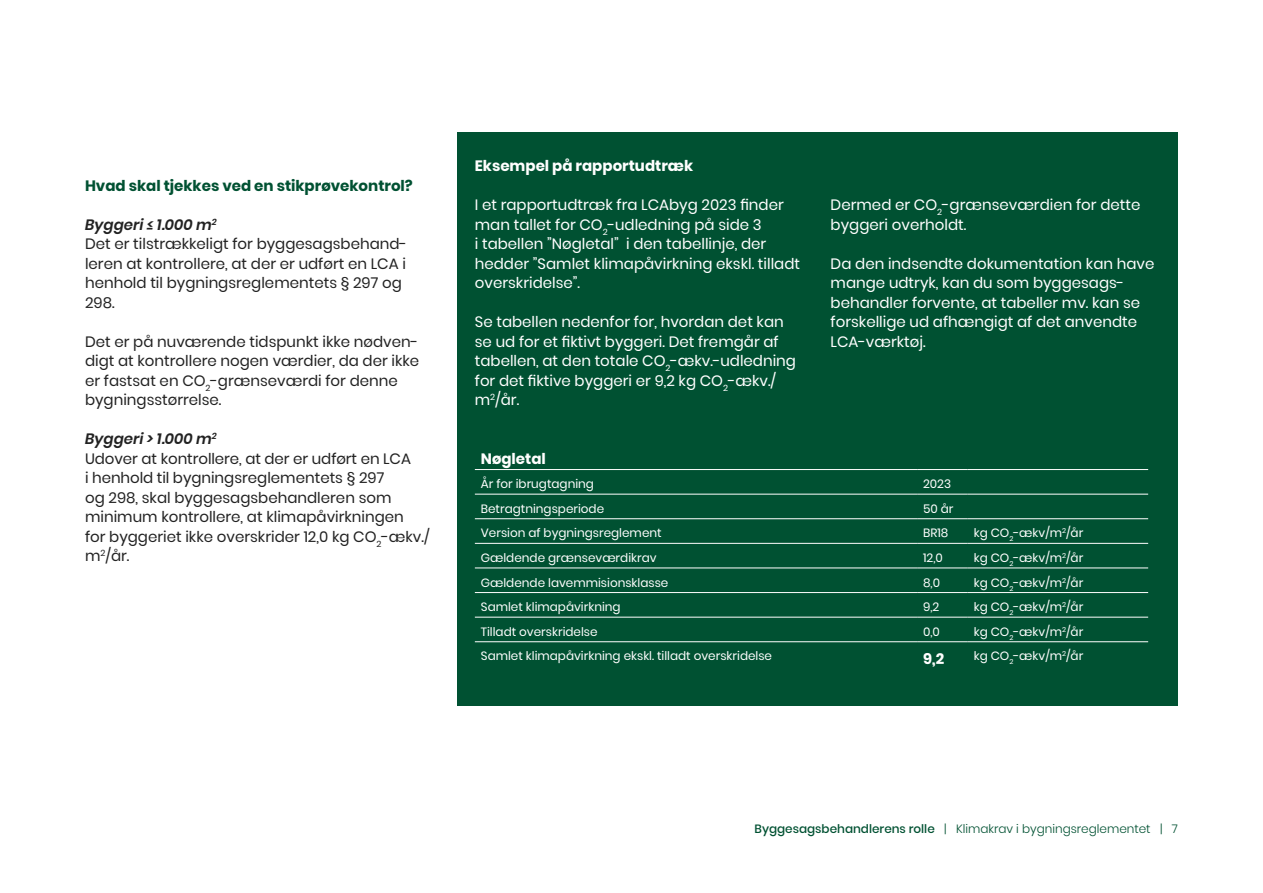
<style>
.page{position:relative;width:1263px;height:893px;background:#fff}
.page>*{position:absolute;margin:0;border:0;box-sizing:border-box;transform-origin:0 0}
.t1{font:15px/19.5px "Poppins";color:#fff}
.t2{font:15px/19.5px "Poppins";color:#222}
.t3{font:700 15px "Poppins";color:#005132}
.t4{font:700 15px "Poppins";color:#fff}
.t5{font:12px "Poppins";color:#fff}
.t6{font:300 12px "Poppins";color:#005132}
.s1{font-weight:600;font-style:italic}
.s2{font-weight:500}
</style>
<div class="page">
<div style="left:458px;top:132px;width:720px;height:574px;background:#005132"></div>
<hr style="left:475px;top:469px;width:442px;height:1px;background:#fff">
<hr style="left:917px;top:469px;width:51px;height:1px;background:#fff">
<hr style="left:968px;top:469px;width:180px;height:1px;background:#fff">
<hr style="left:475px;top:494px;width:442px;height:1px;background:#fff">
<hr style="left:917px;top:494px;width:51px;height:1px;background:#fff">
<hr style="left:968px;top:494px;width:180px;height:1px;background:#fff">
<hr style="left:475px;top:518px;width:442px;height:1px;background:#fff">
<hr style="left:917px;top:518px;width:51px;height:1px;background:#fff">
<hr style="left:968px;top:518px;width:180px;height:1px;background:#fff">
<hr style="left:475px;top:543px;width:442px;height:1px;background:#fff">
<hr style="left:917px;top:543px;width:51px;height:1px;background:#fff">
<hr style="left:968px;top:543px;width:180px;height:1px;background:#fff">
<hr style="left:475px;top:568px;width:442px;height:1px;background:#fff">
<hr style="left:917px;top:568px;width:51px;height:1px;background:#fff">
<hr style="left:968px;top:568px;width:180px;height:1px;background:#fff">
<hr style="left:475px;top:592px;width:442px;height:1px;background:#fff">
<hr style="left:917px;top:592px;width:51px;height:1px;background:#fff">
<hr style="left:968px;top:592px;width:180px;height:1px;background:#fff">
<hr style="left:475px;top:617px;width:442px;height:1px;background:#fff">
<hr style="left:917px;top:617px;width:51px;height:1px;background:#fff">
<hr style="left:968px;top:617px;width:180px;height:1px;background:#fff">
<hr style="left:475px;top:641px;width:442px;height:1px;background:#fff">
<hr style="left:917px;top:641px;width:51px;height:1px;background:#fff">
<hr style="left:968px;top:641px;width:180px;height:1px;background:#fff">
<p class="t3" style="left:85px;top:177px;width:329px">Hvad skal tjekkes ved en stikprøvekontrol?</p>
<p class="t2" style="left:85px;top:215px;width:324px"><span class="s1">Byggeri ≤ 1.000 m</span><sup>2<br></sup>Det er tilstrækkeligt for byggesagsbehand&shy;leren at kontrollere, at der er udført en LCA i henhold til bygningsreglementets § 297 og<br>298.</p>
<p class="t2" style="left:85px;top:332px;width:336px">Det er på nuværende tidspunkt ikke nødven&shy;digt at kontrollere nogen værdier, da der ikke er fastsat en CO<sub>2</sub>-grænseværdi for denne bygningsstørrelse.</p>
<p class="t2" style="left:85px;top:429px;width:346px"><span class="s1">Byggeri &gt; 1.000 m</span><sup>2<br></sup>Udover at kontrollere, at der er udført en LCA<br>i henhold til bygningsreglementets § 297<br>og 298, skal byggesagsbehandleren som minimum kontrollere, at klimapåvirkningen<br>for byggeriet ikke overskrider 12,0 kg CO<sub>2</sub>-ækv./ m<sup>2</sup>/år.</p>
<p class="t4" style="left:475px;top:157px;width:220px">Eksempel på rapportudtræk</p>
<p class="t1" style="left:475px;top:195px;width:327px">I et rapportudtræk fra LCAbyg 2023 finder man tallet for CO<sub>2</sub>-udledning på side 3<br>i tabellen ”Nøgletal” i den tabellinje, der hedder ”Samlet klimapåvirkning ekskl. tilladt overskridelse”.</p>
<p class="t1" style="left:475px;top:312px;width:323px">Se tabellen nedenfor for, hvordan det kan se ud for et fiktivt byggeri. Det fremgår af tabellen, at den totale CO<sub>2</sub>-ækv.-udledning for det fiktive byggeri er 9,2 kg CO<sub>2</sub>-ækv./ m<sup>2</sup>/år.</p>
<p class="t1" style="left:831px;top:195px;width:311px">Dermed er CO<sub>2</sub>-grænseværdien for dette byggeri overholdt.</p>
<p class="t1" style="left:831px;top:254px;width:325px">Da den indsendte dokumentation kan have mange udtryk, kan du som byggesags&shy;behandler forvente, at tabeller mv. kan se forskellige ud afhængigt af det anvendte LCA-værktøj.</p>
<p class="t4" style="left:481px;top:450px;width:67px">Nøgletal</p>
<p class="t5" style="left:481px;top:477px;width:115px">År for ibrugtagning</p>
<p class="t5" style="left:923px;top:477px;width:30px">2023</p>
<p class="t5" style="left:481px;top:502px;width:125px">Betragtningsperiode</p>
<p class="t5" style="left:923px;top:502px;width:32px">50 år</p>
<p class="t5" style="left:481px;top:526px;width:182px">Version af bygningsreglement</p>
<p class="t5" style="left:923px;top:526px;width:27px">BR18</p>
<p class="t5" style="left:974px;top:526px;width:111px">kg CO<sub>2</sub>-ækv/m<sup>2</sup>/år</p>
<p class="t5" style="left:481px;top:551px;width:177px">Gældende grænseværdikrav</p>
<p class="t5" style="left:923px;top:551px;width:21px">12,0</p>
<p class="t5" style="left:974px;top:551px;width:111px">kg CO<sub>2</sub>-ækv/m<sup>2</sup>/år</p>
<p class="t5" style="left:481px;top:575px;width:189px">Gældende lavemmisionsklasse</p>
<p class="t5" style="left:923px;top:575px;width:18px">8,0</p>
<p class="t5" style="left:974px;top:575px;width:111px">kg CO<sub>2</sub>-ækv/m<sup>2</sup>/år</p>
<p class="t5" style="left:481px;top:600px;width:141px">Samlet klimapåvirkning</p>
<p class="t5" style="left:923px;top:600px;width:18px">9,2</p>
<p class="t5" style="left:974px;top:600px;width:111px">kg CO<sub>2</sub>-ækv/m<sup>2</sup>/år</p>
<p class="t5" style="left:481px;top:625px;width:118px">Tilladt overskridelse</p>
<p class="t5" style="left:923px;top:625px;width:18px">0,0</p>
<p class="t5" style="left:974px;top:625px;width:111px">kg CO<sub>2</sub>-ækv/m<sup>2</sup>/år</p>
<p class="t5" style="left:481px;top:649px;width:293px">Samlet klimapåvirkning ekskl. tilladt overskridelse</p>
<p class="t4" style="left:923px;top:649px;width:23px">9,2</p>
<p class="t5" style="left:974px;top:649px;width:111px">kg CO<sub>2</sub>-ækv/m<sup>2</sup>/år</p>
<p class="t6" style="left:755px;top:822px;width:425px"><span class="s2">Byggesagsbehandlerens rolle</span> | Klimakrav i bygningsreglementet | 7</p>
</div>
